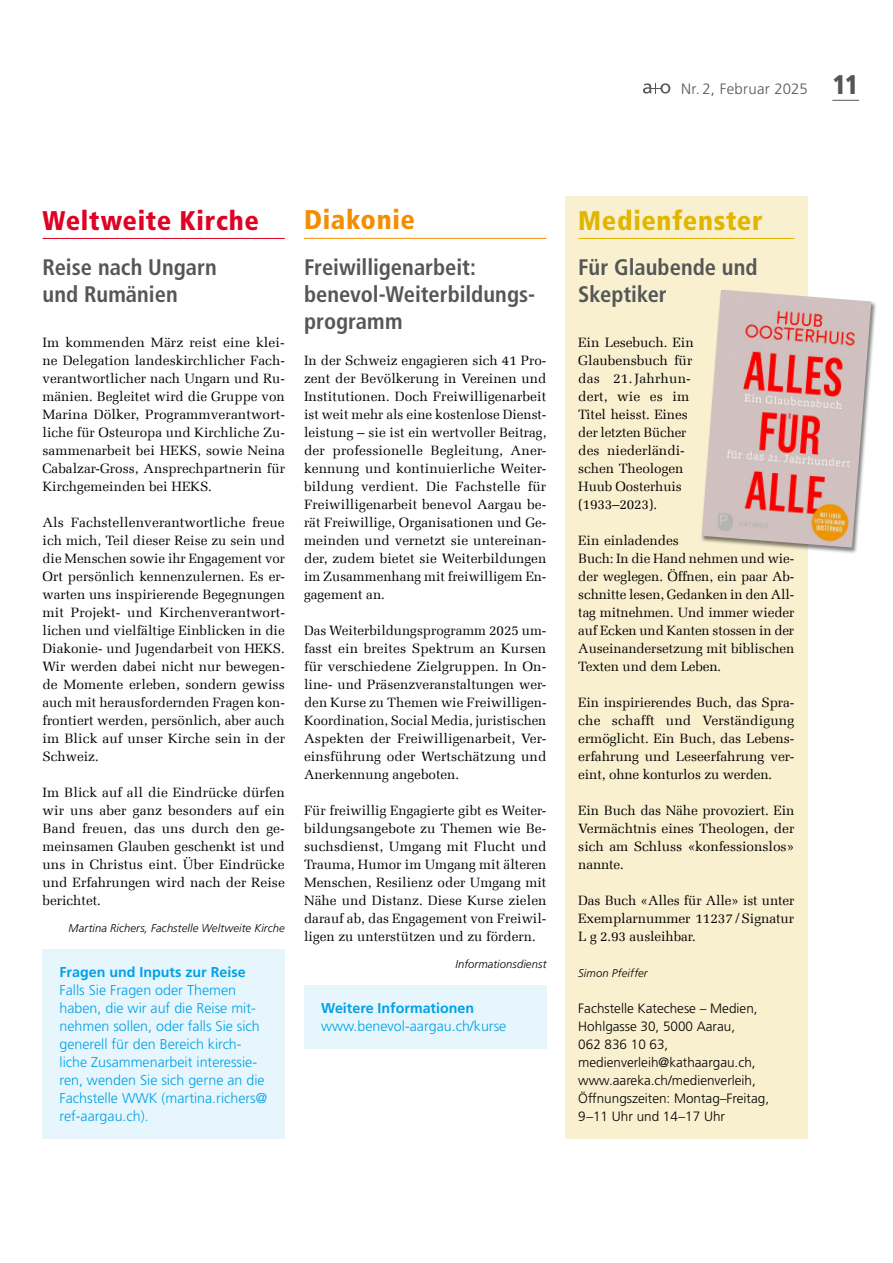
<style>
.page{position:relative;width:893px;height:1263px;background:#fff}
.page>*{position:absolute;margin:0;border:0;box-sizing:border-box;transform-origin:0 0}
.IH__Titel_h1{font:900 condensed 27px "Frutiger LT Pro";letter-spacing:.025em;color:#de0325}
.IH__Titel_h1-2{font:900 condensed 27px "Frutiger LT Pro";letter-spacing:.025em;color:#e0b600}
.IH__Titel_h1-3{font:900 condensed 27px "Frutiger LT Pro";letter-spacing:.02em;color:#f48e00}
.IH__Titel_h2{font:700 condensed 22.5px/27px "Frutiger LT Pro";color:#555756}
.t1{font:300 15px "Frutiger LT Pro";letter-spacing:.015em;color:#555756}
.Kasten__Lauftext{font:300 14.25px/18px "Frutiger LT Pro";color:#00a1e5}
.Kasten__Lauftext-2{font:700 14.25px "Frutiger LT Pro";color:#00a1e5}
.IH__Lauftext{font:13.5px/18px "Melior Com";letter-spacing:-.005em;color:#000;text-align:justify}
.IH__Lauftext-2{font:300 13.5px/18px "Frutiger LT Pro";color:#000}
.IH__Autorenzeile{font:italic 300 11.25px "Frutiger LT Pro";letter-spacing:.01em;color:#000}
.s1{font-weight:900;font-stretch:condensed;font-size:27px}
</style>
<div class="page">
<div style="left:566px;top:196px;width:242px;height:943px;background:#f9f0d0"></div>
<hr style="left:578px;top:238px;width:216px;height:1px;background:#e0b600">
<div style="left:700px;top:289px;width:177px;height:265px;background:#000;opacity:.5"></div>
<img style="left:702px;top:290px;width:169px;height:258px">
<svg style="left:643px;top:83px;width:27px;height:11px"></svg>
<svg style="left:832px;top:100px;width:27px;height:1px"></svg>
<hr style="left:43px;top:238px;width:242px;height:1px;background:#de0325">
<div style="left:43px;top:950px;width:242px;height:189px;background:#e7f6fd"></div>
<hr style="left:304px;top:238px;width:242px;height:1px;background:#f48e00">
<div style="left:304px;top:986px;width:242px;height:63px;background:#e7f6fd"></div>
<p class="t1" style="left:681px;top:80px;width:179px">Nr. 2, Februar 2025 <span class="s1">11</span></p>
<p class="IH__Titel_h1" style="left:43px;top:204px;width:218px">Weltweite Kirche</p>
<p class="IH__Titel_h2" style="left:43px;top:253px;width:176px">Reise nach Ungarn und Rumänien</p>
<p class="IH__Lauftext" style="left:43px;top:333px;width:244px">Im kommenden März reist eine klei&shy;ne Delegation landeskirchlicher Fach&shy;verantwortlicher nach Ungarn und Ru&shy;mänien. Begleitet wird die Gruppe von Marina Dölker, Programmverantwort&shy;liche für Osteuropa und Kirchliche Zu&shy;sammenarbeit bei HEKS, sowie Neina Cabalzar-Gross, Ansprechpartnerin für Kirchgemeinden bei HEKS.</p>
<p class="IH__Lauftext" style="left:43px;top:513px;width:244px">Als Fachstellenverantwortliche freue ich mich, Teil dieser Reise zu sein und die Menschen sowie ihr Engagement vor Ort persönlich kennenzulernen. Es er&shy;warten uns inspirierende Begegnungen mit Projekt- und Kirchenverantwort&shy;lichen und vielfältige Einblicken in die Diakonie- und Jugendarbeit von HEKS.<br>Wir werden dabei nicht nur bewegen&shy;de Momente erleben, sondern gewiss auch mit herausfordernden Fragen kon&shy;frontiert werden, persönlich, aber auch im Blick auf unser Kirche sein in der Schweiz.</p>
<p class="IH__Lauftext" style="left:43px;top:783px;width:244px">Im Blick auf all die Eindrücke dürfen wir uns aber ganz besonders auf ein Band freuen, das uns durch den ge&shy;meinsamen Glauben geschenkt ist und uns in Christus eint. Über Eindrücke und Erfahrungen wird nach der Reise berichtet.</p>
<p class="IH__Autorenzeile" style="left:69px;top:921px;width:218px">Martina Richers, Fachstelle Weltweite Kirche</p>
<p class="Kasten__Lauftext-2" style="left:60px;top:963px;width:188px">Fragen und Inputs zur Reise</p>
<p class="Kasten__Lauftext" style="left:60px;top:981px;width:209px">Falls Sie Fragen oder Themen haben, die wir auf die Reise mit&shy;nehmen sollen, oder falls Sie sich generell für den Bereich kirch&shy;liche Zusammenarbeit interessie&shy;ren, wenden Sie sich gerne an die<br>Fachstelle WWK (martina.richers@ ref-aargau.ch).</p>
<p class="IH__Titel_h1-3" style="left:304px;top:204px;width:112px">Diakonie</p>
<p class="IH__Titel_h2" style="left:304px;top:253px;width:231px">Freiwilligenarbeit: benevol-Weiterbildungs&shy;programm</p>
<p class="IH__Lauftext" style="left:304px;top:351px;width:244px">In der Schweiz engagieren sich 41 Pro&shy;zent der Bevölkerung in Vereinen und Institutionen. Doch Freiwilligenarbeit ist weit mehr als eine kostenlose Dienst&shy;leistung – sie ist ein wertvoller Beitrag, der professionelle Begleitung, Aner&shy;kennung und kontinuierliche Weiter&shy;bildung verdient. Die Fachstelle für Freiwilligenarbeit benevol Aargau be&shy;rät Freiwillige, Organisationen und Ge&shy;meinden und vernetzt sie untereinan&shy;der, zudem bietet sie Weiterbildungen im Zusammenhang mit freiwilligem En&shy;gagement an.</p>
<p class="IH__Lauftext" style="left:304px;top:621px;width:244px">Das Weiterbildungsprogramm 2025 um&shy;fasst ein breites Spektrum an Kursen für verschiedene Zielgruppen. In On&shy;line- und Präsenzveranstaltungen wer&shy;den Kurse zu Themen wie Freiwilligen-Koordination, Social Media, juristischen Aspekten der Freiwilligenarbeit, Ver&shy;einsführung oder Wertschätzung und Anerkennung angeboten.</p>
<p class="IH__Lauftext" style="left:304px;top:801px;width:244px">Für freiwillig Engagierte gibt es Weiter&shy;bildungsangebote zu Themen wie Be&shy;suchsdienst, Umgang mit Flucht und Trauma, Humor im Umgang mit älteren Menschen, Resilienz oder Umgang mit Nähe und Distanz. Diese Kurse zielen darauf ab, das Engagement von Freiwil&shy;ligen zu unterstützen und zu fördern.</p>
<p class="IH__Autorenzeile" style="left:456px;top:957px;width:92px">Informationsdienst</p>
<p class="Kasten__Lauftext-2" style="left:321px;top:999px;width:155px">Weitere Informationen</p>
<p class="Kasten__Lauftext" style="left:321px;top:1017px;width:187px">www.benevol-aargau.ch/kurse</p>
<p class="IH__Titel_h1-2" style="left:578px;top:204px;width:186px">Medienfenster</p>
<p class="IH__Titel_h2" style="left:578px;top:253px;width:181px">Für Glaubende und<br>Skeptiker</p>
<p class="IH__Lauftext" style="left:578px;top:333px;width:117px;text-align:left">Ein Lesebuch. Ein<br>Glaubensbuch für das 21.Jahrhun&shy;dert, wie es im<br>Titel heisst. Eines der letzten Bücher des niederländi&shy;schen Theologen<br>Huub Oosterhuis (1933–2023).</p>
<p class="IH__Lauftext" style="left:578px;top:531px;width:218px;text-align:left">Ein einladendes<br>Buch: In die Hand nehmen und wie&shy;der weglegen. Öffnen, ein paar Ab&shy;schnitte lesen, Gedanken in den All&shy;tag mitnehmen. Und immer wieder auf Ecken und Kanten stossen in der<br>Auseinandersetzung mit biblischen<br>Texten und dem Leben.</p>
<p class="IH__Lauftext" style="left:578px;top:693px;width:218px">Ein inspirierendes Buch, das Spra&shy;che schafft und Verständigung ermöglicht. Ein Buch, das Lebens&shy;erfahrung und Leseerfahrung ver&shy;eint, ohne konturlos zu werden.</p>
<p class="IH__Lauftext" style="left:578px;top:801px;width:218px">Ein Buch das Nähe provoziert. Ein Vermächtnis eines Theologen, der sich am Schluss «konfessionslos» nannte.</p>
<p class="IH__Lauftext" style="left:578px;top:891px;width:218px">Das Buch «Alles für Alle» ist unter Exemplarnummer 11237/Signatur L g 2.93 ausleihbar.</p>
<p class="IH__Autorenzeile" style="left:578px;top:966px;width:71px">Simon Pfeiffer</p>
<p class="IH__Lauftext-2" style="left:578px;top:999px;width:181px">Fachstelle Katechese – Medien,<br>Hohlgasse 30, 5000 Aarau,<br>062 836 10 63,</p>
<p class="IH__Lauftext-2" style="left:578px;top:1053px;width:192px">medienverleih@kathaargau.ch, www.aareka.ch/medienverleih,<br>Öffnungszeiten: Montag–Freitag,<br>9–11 Uhr und 14–17 Uhr</p>
</div>
